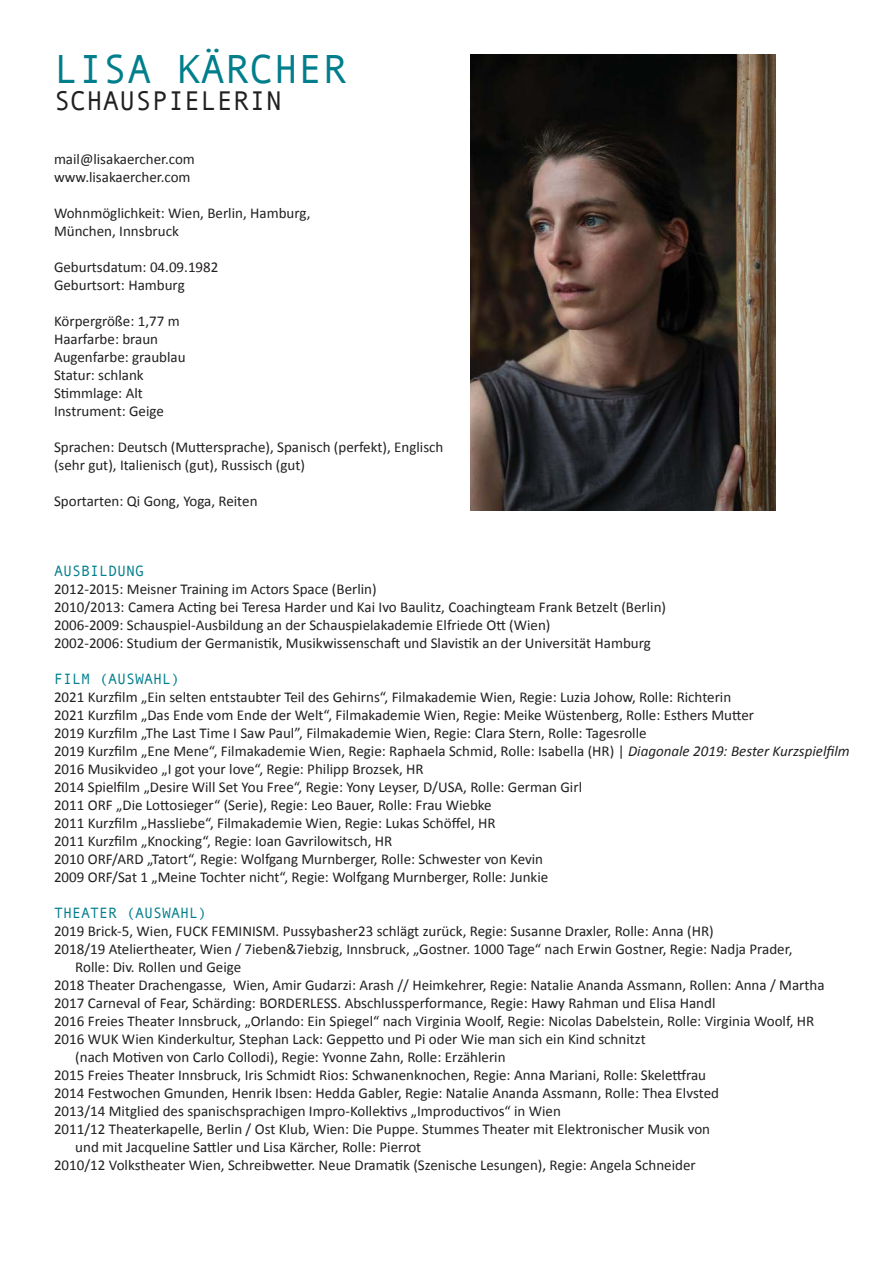
<style>
.page{position:relative;width:893px;height:1263px;background:#fff}
.page>*{position:absolute;margin:0;border:0;box-sizing:border-box;transform-origin:0 0}
.t1{font:40.65px "Andale Mono";color:#007e8c}
.t2{font:27.15px "Andale Mono";color:#221f1f}
.t3{font:15px/18px "Calibri";color:#221f1f}
.t4{font:15px "Andale Mono";color:#007e8c}
.t5{font:14.85px "Calibri";color:#221f1f}
.s1{font-style:italic}
.s2{font-size:15px}
</style>
<div class="page">
<img style="left:471px;top:54px;width:304px;height:457px">
<h1 class="t1" style="left:54px;top:54px;width:295px">LISA KÄRCHER</h1>
<h2 class="t2" style="left:54px;top:91px;width:229px">SCHAUSPIELERIN</h2>
<p class="t3" style="left:54px;top:152px;width:142px">mail@lisakaercher.com www.lisakaercher.com</p>
<p class="t3" style="left:54px;top:206px;width:258px">Wohnmöglichkeit: Wien, Berlin, Hamburg,<br>München, Innsbruck</p>
<p class="t3" style="left:54px;top:260px;width:166px">Geburtsdatum: 04.09.1982<br>Geburtsort: Hamburg</p>
<p class="t3" style="left:54px;top:314px;width:133px">Körpergröße: 1,77 m<br>Haarfarbe: braun<br>Augenfarbe: graublau<br>Statur: schlank<br>Stimmlage: Alt<br>Instrument: Geige</p>
<p class="t3" style="left:54px;top:438px;width:391px">Sprachen: Deutsch (Muttersprache), Spanisch (perfekt), Englisch (sehr gut), Italienisch (gut), Russisch (gut)</p>
<p class="t3" style="left:54px;top:492px;width:205px">Sportarten: Qi Gong, Yoga, Reiten</p>
<p class="t4" style="left:54px;top:565px;width:91px">AUSBILDUNG</p>
<p class="t3" style="left:54px;top:579px;width:614px">2012-2015: Meisner Training im Actors Space (Berlin)<br>2010/2013: Camera Acting bei Teresa Harder und Kai Ivo Baulitz, Coachingteam Frank Betzelt (Berlin)<br>2006-2009: Schauspiel-Ausbildung an der Schauspielakademie Elfriede Ott (Wien)<br>2002-2006: Studium der Germanistik, Musikwissenschaft und Slavistik an der Universität Hamburg</p>
<p class="t4" style="left:54px;top:673px;width:127px">FILM (AUSWAHL)</p>
<p class="t3" style="left:54px;top:687px;width:797px">2021 Kurzfilm „Ein selten entstaubter Teil des Gehirns“, Filmakademie Wien, Regie: Luzia Johow, Rolle: Richterin<br>2021 Kurzfilm „Das Ende vom Ende der Welt“, Filmakademie Wien, Regie: Meike Wüstenberg, Rolle: Esthers Mutter<br>2019 Kurzfilm „The Last Time I Saw Paul”, Filmakademie Wien, Regie: Clara Stern, Rolle: Tagesrolle<br>2019 Kurzfilm „Ene Mene“, Filmakademie Wien, Regie: Raphaela Schmid, Rolle: Isabella (HR) | <span class="s1">Diagonale 2019: Bester Kurzspielfilm </span>2016 Musikvideo „I got your love“, Regie: Philipp Brozsek, HR<br>2014 Spielfilm „Desire Will Set You Free“, Regie: Yony Leyser, D/USA, Rolle: German Girl<br>2011 ORF „Die Lottosieger“ (Serie), Regie: Leo Bauer, Rolle: Frau Wiebke<br>2011 Kurzfilm „Hassliebe“, Filmakademie Wien, Regie: Lukas Schöffel, HR<br>2011 Kurzfilm „Knocking“, Regie: Ioan Gavrilowitsch, HR<br>2010 ORF/ARD „Tatort“, Regie: Wolfgang Murnberger, Rolle: Schwester von Kevin<br>2009 ORF/Sat 1 „Meine Tochter nicht“, Regie: Wolfgang Murnberger, Rolle: Junkie</p>
<p class="t4" style="left:54px;top:907px;width:154px">THEATER (AUSWAHL)</p>
<p class="t3" style="left:54px;top:921px;width:661px">2019 Brick-5, Wien, FUCK FEMINISM. Pussybasher23 schlägt zurück, Regie: Susanne Draxler, Rolle: Anna (HR)</p>
<p class="t3" style="left:54px;top:939px;width:740px">2018/19 Ateliertheater, Wien / 7ieben&amp;7iebzig, Innsbruck, „Gostner. 1000 Tage“ nach Erwin Gostner, Regie: Nadja Prader,</p>
<p class="t3" style="left:75px;top:957px;width:168px">Rolle: Div. Rollen und Geige</p>
<p class="t3" style="left:54px;top:975px;width:772px">2018 Theater Drachengasse, Wien, Amir Gudarzi: Arash // Heimkehrer, Regie: Natalie Ananda Assmann, Rollen: Anna / Martha</p>
<p class="t3" style="left:54px;top:993px;width:663px">2017 Carneval of Fear, Schärding: BORDERLESS. Abschlussperformance, Regie: Hawy Rahman und Elisa Handl</p>
<p class="t5" style="left:54px;top:1012px;width:762px"><span class="s2">2016</span> Freies Theater Innsbruck, „Orlando: Ein Spiegel“ nach Virginia Woolf, Regie: Nicolas Dabelstein, Rolle: Virginia Woolf, HR</p>
<p class="t3" style="left:54px;top:1029px;width:593px">2016 WUK Wien Kinderkultur, Stephan Lack: Geppetto und Pi oder Wie man sich ein Kind schnitzt</p>
<p class="t3" style="left:75px;top:1047px;width:432px">(nach Motiven von Carlo Collodi), Regie: Yvonne Zahn, Rolle: Erzählerin</p>
<p class="t3" style="left:54px;top:1065px;width:654px">2015 Freies Theater Innsbruck, Iris Schmidt Rios: Schwanenknochen, Regie: Anna Mariani, Rolle: Skelettfrau</p>
<p class="t3" style="left:54px;top:1083px;width:666px">2014 Festwochen Gmunden, Henrik Ibsen: Hedda Gabler, Regie: Natalie Ananda Assmann, Rolle: Thea Elvsted</p>
<p class="t3" style="left:54px;top:1101px;width:508px">2013/14 Mitglied des spanischsprachigen Impro-Kollektivs „Improductivos“ in Wien</p>
<p class="t3" style="left:54px;top:1119px;width:658px">2011/12 Theaterkapelle, Berlin / Ost Klub, Wien: Die Puppe. Stummes Theater mit Elektronischer Musik von</p>
<p class="t3" style="left:75px;top:1137px;width:348px">und mit Jacqueline Sattler und Lisa Kärcher, Rolle: Pierrot</p>
<p class="t3" style="left:54px;top:1155px;width:643px">2010/12 Volkstheater Wien, Schreibwetter. Neue Dramatik (Szenische Lesungen), Regie: Angela Schneider</p>
</div>
